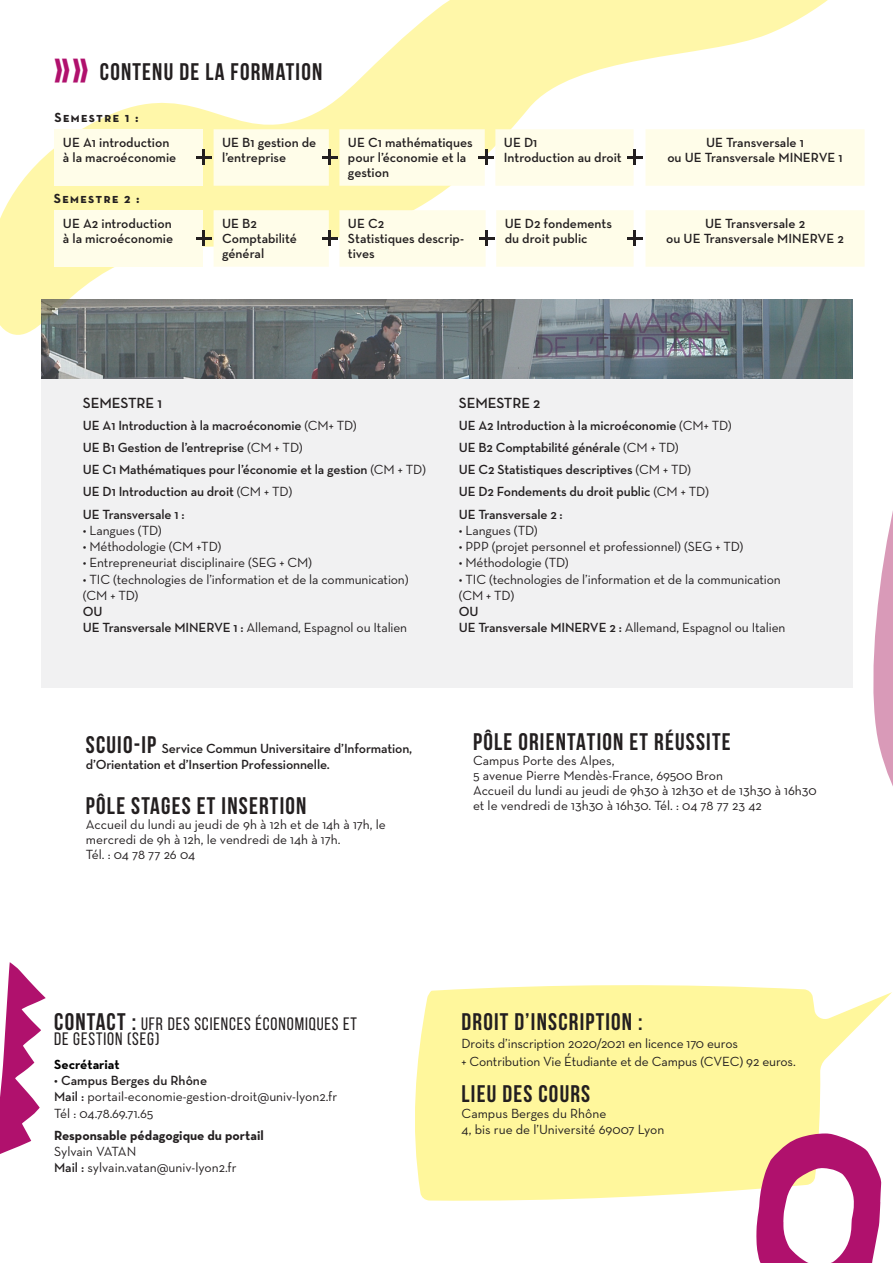
<style>
.page{position:relative;width:893px;height:1263px;background:#fff}
.page>*{position:absolute;margin:0;border:0;box-sizing:border-box;transform-origin:0 0}
.t1{font:700 24px "Bebas Neue";letter-spacing:.05em;color:#231f20}
.t2{font:18px "Bebas Neue";letter-spacing:.05em;color:#231f20}
.t3{font:600 15px "Neutra Text";letter-spacing:-.01em;color:#231f20}
.t4{font:13.5px/16.2px "Neutra Text";letter-spacing:-.01em;color:#231f20}
.t5{font:600 13.5px/15px "Neutra Text";letter-spacing:-.01em;color:#231f20}
.t6{font:700 13.5px "Neutra Text";color:#231f20}
.t7{font:13.5px "Neutra Text Bold SC";letter-spacing:.1em;color:#231f20}
.t8{font:700 13.5px "Neutra Text";color:#000}
.s1{font-size:45px;color:#b0116d}
.s2{font-weight:400}
.s3{font-weight:600}
.s4{font-family:"Bebas Neue";font-weight:700;font-size:24px}
.s5{font-weight:700;font-size:24px}
</style>
<div class="page">
<svg style="left:415px;top:985px;width:475px;height:216px;fill:#fff79c"></svg>
<svg style="left:0;top:0;width:853px;height:346px"></svg>
<svg style="left:856px;top:511px;width:37px;height:483px"></svg>
<svg style="left:0;top:962px;width:46px;height:192px"></svg>
<svg style="left:756px;top:1133px;width:125px;height:130px"></svg>
<div style="left:41px;top:368px;width:811px;height:320px;background:#f1f1f2"></div>
<div style="left:54px;top:129px;width:149px;height:57px;background:#fffde9"></div>
<div style="left:54px;top:210px;width:149px;height:57px;background:#fffde9"></div>
<hr style="left:202px;top:149px;width:3px;height:16px;background:#231f20">
<hr style="left:196px;top:156px;width:16px;height:3px;background:#231f20">
<hr style="left:202px;top:230px;width:3px;height:16px;background:#231f20">
<hr style="left:196px;top:237px;width:16px;height:3px;background:#231f20">
<div style="left:214px;top:129px;width:651px;height:57px;background:#fffde9"></div>
<hr style="left:627px;top:156px;width:16px;height:3px;background:#231f20">
<div style="left:214px;top:210px;width:651px;height:57px;background:#fffde9"></div>
<hr style="left:627px;top:237px;width:16px;height:3px;background:#231f20">
<img style="left:41px;top:299px;width:811px;height:79px">
<p class="t1" style="left:54px;top:59px;width:270px"><span class="s1">»»</span> CONTENU DE LA FORMATION</p>
<p class="t7" style="left:54px;top:109px;width:86px">Semestre 1 :</p>
<p class="t5" style="left:63px;top:135px;width:108px">UE A1 introduction</p>
<p class="t5" style="left:63px;top:150px;width:115px">à la macroéconomie</p>
<p class="t7" style="left:54px;top:190px;width:87px">Semestre 2 :</p>
<p class="t5" style="left:63px;top:216px;width:110px">UE A2 introduction</p>
<p class="t5" style="left:63px;top:231px;width:112px">à la microéconomie</p>
<p class="t5" style="left:222px;top:135px;width:96px">UE B1 gestion de</p>
<p class="t5" style="left:222px;top:150px;width:66px">l’entreprise</p>
<p class="t5" style="left:222px;top:216px;width:36px">UE B2</p>
<p class="t5" style="left:222px;top:231px;width:76px">Comptabilité général</p>
<p class="t5" style="left:348px;top:135px;width:126px">UE C1 mathématiques</p>
<p class="t5" style="left:348px;top:150px;width:120px">pour l’économie et la gestion</p>
<p class="t5" style="left:348px;top:216px;width:38px">UE C2</p>
<p class="t5" style="left:348px;top:231px;width:118px">Statistiques descrip&shy;tives</p>
<p class="t5" style="left:504px;top:135px;width:35px">UE D1</p>
<p class="t5" style="left:504px;top:150px;width:119px">Introduction au droit</p>
<p class="t5" style="left:505px;top:216px;width:109px">UE D2 fondements</p>
<p class="t5" style="left:505px;top:231px;width:84px">du droit public</p>
<p class="t5" style="left:667px;top:135px;width:177px;text-align:center">UE Transversale 1<br>ou UE Transversale MINERVE 1</p>
<p class="t5" style="left:666px;top:216px;width:179px;text-align:center">UE Transversale 2<br>ou UE Transversale MINERVE 2</p>
<p class="t3" style="left:83px;top:393px;width:81px">SEMESTRE 1</p>
<p class="t5" style="left:83px;top:417px;width:275px">UE A1 Introduction à la macroéconomie <span class="s2">(CM+ TD)</span></p>
<p class="t5" style="left:83px;top:440px;width:221px">UE B1 Gestion de l’entreprise <span class="s2">(CM + TD)</span></p>
<p class="t5" style="left:83px;top:462px;width:344px">UE C1 Mathématiques pour l’économie et la gestion <span class="s2">(CM + TD)</span></p>
<p class="t5" style="left:83px;top:484px;width:211px">UE D1 Introduction au droit <span class="s2">(CM + TD)</span></p>
<p class="t5" style="left:83px;top:506px;width:103px">UE Transversale 1 :</p>
<p class="t4" style="left:83px;top:522px;width:80px">• Langues (TD)</p>
<p class="t4" style="left:83px;top:538px;width:140px">• Méthodologie (CM +TD)</p>
<p class="t4" style="left:83px;top:554px;width:231px">• Entrepreneuriat disciplinaire (SEG + CM)</p>
<p class="t4" style="left:83px;top:571px;width:327px">• TIC (technologies de l’information et de la communication) (CM + TD)</p>
<p class="t5" style="left:83px;top:603px;width:21px">OU</p>
<p class="t4" style="left:83px;top:619px;width:326px"><span class="s3">UE Transversale MINERVE 1 :</span> Allemand, Espagnol ou Italien</p>
<p class="t3" style="left:459px;top:393px;width:83px">SEMESTRE 2</p>
<p class="t5" style="left:459px;top:417px;width:274px">UE A2 Introduction à la microéconomie <span class="s2">(CM+ TD)</span></p>
<p class="t5" style="left:459px;top:440px;width:221px">UE B2 Comptabilité générale <span class="s2">(CM + TD)</span></p>
<p class="t5" style="left:459px;top:462px;width:234px">UE C2 Statistiques descriptives <span class="s2">(CM + TD)</span></p>
<p class="t5" style="left:459px;top:484px;width:252px">UE D2 Fondements du droit public <span class="s2">(CM + TD)</span></p>
<p class="t5" style="left:459px;top:506px;width:105px">UE Transversale 2 :</p>
<p class="t4" style="left:459px;top:522px;width:80px">• Langues (TD)</p>
<p class="t4" style="left:459px;top:538px;width:286px">• PPP (projet personnel et professionnel) (SEG + TD)</p>
<p class="t4" style="left:459px;top:554px;width:111px">• Méthodologie (TD)</p>
<p class="t4" style="left:459px;top:571px;width:323px">• TIC (technologies de l’information et de la communication</p>
<p class="t4" style="left:459px;top:587px;width:57px">(CM + TD)</p>
<p class="t5" style="left:459px;top:603px;width:21px">OU</p>
<p class="t4" style="left:459px;top:619px;width:328px"><span class="s3">UE Transversale MINERVE 2 :</span> Allemand, Espagnol ou Italien</p>
<p class="t5" style="left:86px;top:740px;width:328px"><span class="s4">SCUIO-IP</span> Service Commun Universitaire d’Information,</p>
<p class="t5" style="left:86px;top:757px;width:245px">d’Orientation et d’Insertion Professionnelle.</p>
<p class="t1" style="left:86px;top:793px;width:222px">PÔLE STAGES ET INSERTION</p>
<p class="t4" style="left:86px;top:816px;width:301px">Accueil du lundi au jeudi de 9h à 12h et de 14h à 17h, le</p>
<p class="t4" style="left:86px;top:831px;width:256px">mercredi de 9h à 12h, le vendredi de 14h à 17h.</p>
<p class="t4" style="left:86px;top:846px;width:111px">Tél. : 04 78 77 26 04</p>
<p class="t1" style="left:473px;top:729px;width:259px">PÔLE ORIENTATION ET RÉUSSITE</p>
<p class="t4" style="left:473px;top:752px;width:143px">Campus Porte des Alpes,</p>
<p class="t4" style="left:473px;top:767px;width:252px">5 avenue Pierre Mendès-France, 69500 Bron</p>
<p class="t4" style="left:473px;top:782px;width:345px">Accueil du lundi au jeudi de 9h30 à 12h30 et de 13h30 à 16h30</p>
<p class="t4" style="left:473px;top:797px;width:290px">et le vendredi de 13h30 à 16h30. Tél. : 04 78 77 23 42</p>
<p class="t2" style="left:54px;top:1014px;width:304px"><span class="s5">CONTACT :</span> UFR DES SCIENCES ÉCONOMIQUES ET</p>
<p class="t2" style="left:54px;top:1029px;width:107px">DE GESTION (SEG)</p>
<p class="t8" style="left:54px;top:1056px;width:67px">Secrétariat</p>
<p class="t5" style="left:54px;top:1073px;width:154px">• Campus Berges du Rhône</p>
<p class="t4" style="left:54px;top:1088px;width:285px"><span class="s3">Mail :</span> portail-economie-gestion-droit@univ-lyon2.fr</p>
<p class="t4" style="left:54px;top:1104px;width:101px">Tél : 04.78.69.71.65</p>
<p class="t6" style="left:54px;top:1127px;width:211px">Responsable pédagogique du portail</p>
<p class="t4" style="left:54px;top:1143px;width:184px">Sylvain VATAN<br><span class="s3">Mail :</span> sylvain.vatan@univ-lyon2.fr</p>
<p class="t1" style="left:462px;top:1008px;width:183px">DROIT D’INSCRIPTION :</p>
<p class="t4" style="left:462px;top:1034px;width:336px;line-height:18px">Droits d’inscription 2020/2021 en licence 170 euros<br>+ Contribution Vie Étudiante et de Campus (CVEC) 92 euros.</p>
<p class="t1" style="left:462px;top:1080px;width:130px">LIEU DES COURS</p>
<p class="t4" style="left:462px;top:1105px;width:146px">Campus Berges du Rhône</p>
<p class="t4" style="left:462px;top:1121px;width:204px">4, bis rue de l’Université 69007 Lyon</p>
</div>
